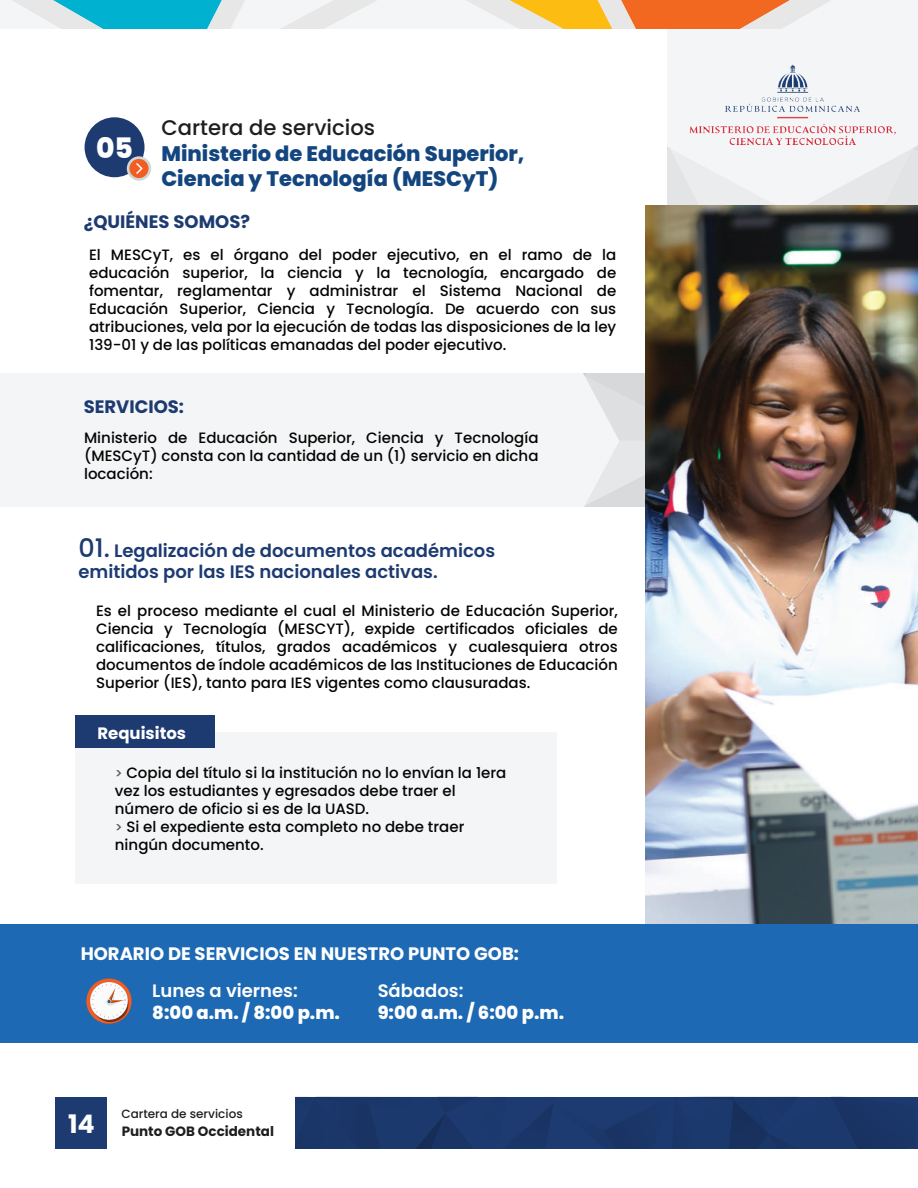
<style>
.page{position:relative;width:918px;height:1188px;background:#fff}
.page>*{position:absolute;margin:0;border:0;box-sizing:border-box;transform-origin:0 0}
.t1{font:800 28.2px "Poppins";color:#fff}
.t2{font:700 25.5px "Poppins";color:#fff}
.t3{font:500 21.15px "Poppins";color:#201d1e}
.t4{font:800 21px/25.2px "Poppins";color:#13457f}
.t5{font:600 18px/21.6px "Poppins";color:#1d3b71}
.t6{font:700 18px "Poppins";color:#fff}
.t7{font:800 18px "Poppins";color:#fff}
.t8{font:700 18px "Poppins";color:#1d3b71}
.t9{font:600 18px "Poppins";color:#fff}
.t10{font:700 16.5px "Poppins";color:#fff}
.t11{font:500 15px/18px "Poppins";color:#040503;text-align:justify}
.t12{font:700 13.5px "Poppins";color:#201d1e}
.t13{font:500 12px "Poppins";color:#201d1e}
.s1{font-weight:500;font-size:25.5px}
.s2{font-size:13.5px;color:#58595b}
</style>
<div class="page">
<div style="left:667px;top:0;width:251px;height:210px;background:#f4f5f6"></div>
<svg style="left:667px;top:164px;width:251px;height:41px"></svg>
<div style="left:0;top:373px;width:752px;height:134px;background:#f4f5f6"></div>
<svg style="left:583px;top:373px;width:62px;height:134px"></svg>
<div style="left:85px;top:117px;width:60px;height:60px;background:#1d3b71;border-radius:50%"></div>
<svg style="left:127px;top:156px;width:24px;height:25px"></svg>
<div style="left:75px;top:732px;width:482px;height:151px;background:#f4f5f6"></div>
<div style="left:75px;top:716px;width:140px;height:32px;background:#1d3b71"></div>
<div style="left:55px;top:1097px;width:52px;height:52px;background:#1d3b71"></div>
<img style="left:296px;top:1097px;width:621px;height:52px">
<svg style="left:0;top:0;width:831px;height:28px"></svg>
<hr style="left:917px;top:1097px;width:1px;height:52px;background:#1d3b71">
<img style="left:645px;top:205px;width:273px;height:719px">
<div style="left:0;top:924px;width:918px;height:118px;background:#1e69b4"></div>
<svg style="left:86px;top:979px;width:46px;height:45px"></svg>
<svg style="left:90px;top:982px;width:38px;height:40px"></svg>
<img style="left:667px;top:64px;width:251px;height:100px">
<h1 class="t1" style="left:96px;top:131px;width:38px">05</h1>
<h3 class="t3" style="left:161px;top:116px;width:215px">Cartera de servicios</h3>
<h3 class="t4" style="left:161px;top:141px;width:365px">Ministerio de Educación Superior,<br>Ciencia y Tecnología (MESCyT)</h3>
<p class="t8" style="left:84px;top:212px;width:168px">¿QUIÉNES SOMOS?</p>
<p class="t11" style="left:89px;top:246px;width:529px">El MESCyT, es el órgano del poder ejecutivo, en el ramo de la educación superior, la ciencia y la tecnología, encargado de fomentar, reglamentar y administrar el Sistema Nacional de Educación Superior, Ciencia y Tecnología. De acuerdo con sus atribuciones, vela por la ejecución de todas las disposiciones de la ley 139-01 y de las políticas emanadas del poder ejecutivo.</p>
<p class="t8" style="left:84px;top:397px;width:102px">SERVICIOS:</p>
<p class="t11" style="left:84px;top:429px;width:456px">Ministerio de Educación Superior, Ciencia y Tecnología (MESCyT) consta con la cantidad de un (1) servicio en dicha locación:</p>
<p class="t5" style="left:78px;top:540px;width:418px"><span class="s1">01.</span> Legalización de documentos académicos emitidos por las IES nacionales activas.</p>
<p class="t11" style="left:96px;top:602px;width:523px">Es el proceso mediante el cual el Ministerio de Educación Superior, Ciencia y Tecnología (MESCYT), expide certificados oficiales de calificaciones, títulos, grados académicos y cualesquiera otros documentos de índole académicos de las Instituciones de Educación Superior (IES), tanto para IES vigentes como clausuradas.</p>
<p class="t10" style="left:97px;top:724px;width:90px">Requisitos</p>
<p class="t11" style="left:115px;top:764px;width:393px;text-align:left"><span class="s2">&gt;</span> Copia del título si la institución no lo envían la 1era vez los estudiantes y egresados debe traer el número de oficio si es de la UASD.<br><span class="s2">&gt;</span> Si el expediente esta completo no debe traer ningún documento.</p>
<p class="t6" style="left:81px;top:943px;width:440px">HORARIO DE SERVICIOS EN NUESTRO PUNTO GOB:</p>
<p class="t9" style="left:152px;top:980px;width:147px">Lunes a viernes:</p>
<p class="t7" style="left:152px;top:1002px;width:189px">8:00 a.m. / 8:00 p.m.</p>
<p class="t9" style="left:378px;top:980px;width:87px">Sábados:</p>
<p class="t7" style="left:378px;top:1002px;width:188px">9:00 a.m. / 6:00 p.m.</p>
<h2 class="t2" style="left:68px;top:1109px;width:28px">14</h2>
<p class="t13" style="left:121px;top:1107px;width:123px">Cartera de servicios</p>
<p class="t12" style="left:122px;top:1123px;width:154px">Punto GOB Occidental</p>
</div>
